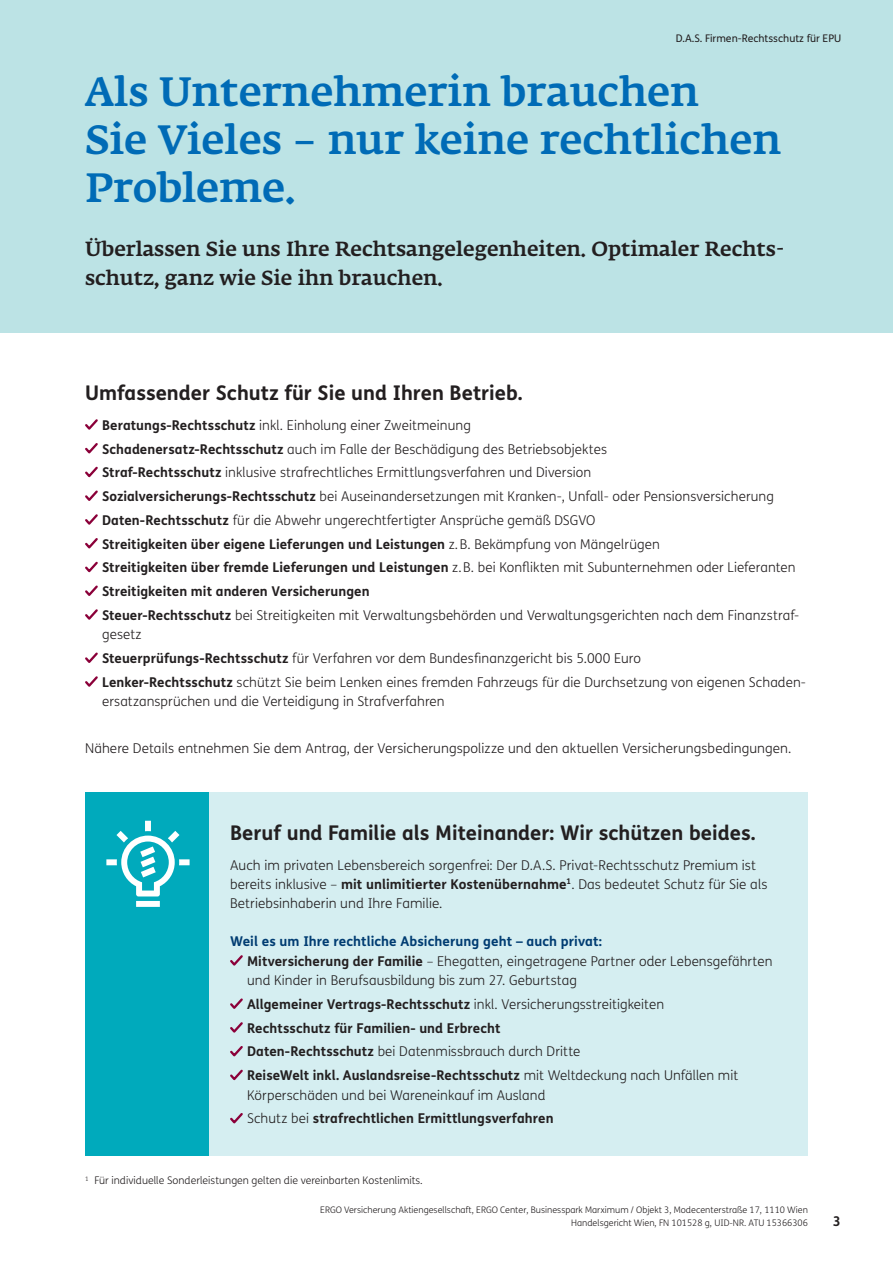
<style>
.page{position:relative;width:893px;height:1263px;background:#fff}
.page>*{position:absolute;margin:0;border:0;box-sizing:border-box;transform-origin:0 0}
.t1{font:500 40.5px/47.8px "Fedra Serif A Pro";color:#006bb6}
.Subline_Fedra_Medium_13_5pt{font:500 20.25px/28.7px "Fedra Serif A Pro";color:#231f20}
.Subline_FS_Me_Bold_13_5pt{font:700 20.25px "FS Me";color:#231f20}
.Aufzählung{font:300 13.5px/19.5px "FS Me";letter-spacing:.005em;color:#231f20}
.Aufzählung-2{font:700 13.5px "FS Me";letter-spacing:.005em;color:#231f20}
.t2{font:700 13.5px "FS Me";letter-spacing:.005em;color:#003c72}
.Page_number_right_FS_Me_Bold_9pt{font:700 13.5px "FS Me";color:#231f20}
.Footnote_FS_Me_Light_6pt{font:300 10.5px "FS Me";color:#231f20}
.Column_title_left_FS_Me_Regular_7pt{font:10.5px "FS Me";color:#231f20}
.Absatzformat_1{font:300 9px "FS Me";color:#231f20}
.s1{font-weight:700}
.s2{font-weight:300}
</style>
<div class="page">
<div style="left:85px;top:792px;width:723px;height:363px;background:#d5eef1"></div>
<div style="left:0;top:0;width:893px;height:333px;background:#bce3e5"></div>
<svg style="left:85px;top:419px;width:13px;height:11px"></svg>
<svg style="left:85px;top:443px;width:13px;height:11px"></svg>
<svg style="left:85px;top:466px;width:13px;height:12px"></svg>
<svg style="left:85px;top:490px;width:13px;height:11px"></svg>
<svg style="left:85px;top:514px;width:13px;height:11px"></svg>
<svg style="left:85px;top:538px;width:13px;height:11px"></svg>
<svg style="left:85px;top:561px;width:13px;height:12px"></svg>
<svg style="left:85px;top:585px;width:13px;height:11px"></svg>
<svg style="left:85px;top:609px;width:13px;height:11px"></svg>
<svg style="left:85px;top:652px;width:13px;height:11px"></svg>
<svg style="left:85px;top:676px;width:13px;height:11px"></svg>
<svg style="left:230px;top:955px;width:13px;height:11px"></svg>
<svg style="left:230px;top:998px;width:13px;height:11px"></svg>
<svg style="left:230px;top:1022px;width:13px;height:11px"></svg>
<svg style="left:230px;top:1046px;width:13px;height:11px"></svg>
<svg style="left:230px;top:1069px;width:13px;height:12px"></svg>
<svg style="left:230px;top:1113px;width:13px;height:11px"></svg>
<div style="left:85px;top:792px;width:124px;height:363px;background:#00aabc"></div>
<svg style="left:106px;top:821px;width:84px;height:86px"></svg>
<p class="Column_title_left_FS_Me_Regular_7pt" style="left:676px;top:31px;width:167px">D.A.S. Firmen-Rechtsschutz für EPU</p>
<p class="t1" style="left:85px;top:68px;width:615px">Als Unternehmerin brauchen</p>
<p class="t1" style="left:85px;top:116px;width:698px">Sie Vieles – nur keine rechtlichen<br>Probleme.</p>
<p class="Subline_Fedra_Medium_13_5pt" style="left:85px;top:235px;width:701px">Überlassen Sie uns Ihre Rechtsangelegenheiten. Optimaler Rechts&shy;schutz, ganz wie Sie ihn brauchen.</p>
<p class="Subline_FS_Me_Bold_13_5pt" style="left:85px;top:377px;width:439px">Umfassender Schutz für Sie und Ihren Betrieb.</p>
<p class="Aufzählung" style="left:102px;top:415px;width:370px"><span class="s1">Beratungs-Rechtsschutz</span> inkl. Einholung einer Zweitmeinung</p>
<p class="Aufzählung" style="left:102px;top:439px;width:507px"><span class="s1">Schadenersatz-Rechtsschutz</span> auch im Falle der Beschädigung des Betriebsobjektes</p>
<p class="Aufzählung" style="left:102px;top:462px;width:491px"><span class="s1">Straf-Rechtsschutz</span> inklusive strafrechtliches Ermittlungsverfahren und Diversion</p>
<p class="Aufzählung" style="left:102px;top:486px;width:673px"><span class="s1">Sozialversicherungs-Rechtsschutz</span> bei Auseinandersetzungen mit Kranken-, Unfall- oder Pensionsversicherung</p>
<p class="Aufzählung" style="left:102px;top:510px;width:495px"><span class="s1">Daten-Rechtsschutz</span> für die Abwehr ungerechtfertigter Ansprüche gemäß DSGVO</p>
<p class="Aufzählung-2" style="left:102px;top:533px;width:559px">Streitigkeiten über eigene Lieferungen und Leistungen <span class="s2">z.B. Bekämpfung von Mängelrügen</span></p>
<p class="Aufzählung" style="left:102px;top:557px;width:695px"><span class="s1">Streitigkeiten über fremde Lieferungen und Leistungen</span> z.B. bei Konflikten mit Subunternehmen oder Lieferanten</p>
<p class="Aufzählung-2" style="left:102px;top:581px;width:269px">Streitigkeiten mit anderen Versicherungen</p>
<p class="Aufzählung" style="left:102px;top:605px;width:699px"><span class="s1">Steuer-Rechtsschutz</span> bei Streitigkeiten mit Verwaltungsbehörden und Verwaltungsgerichten nach dem Finanzstraf&shy;gesetz</p>
<p class="Aufzählung" style="left:102px;top:648px;width:540px"><span class="s1">Steuerprüfungs-Rechtsschutz</span> für Verfahren vor dem Bundesfinanzgericht bis 5.000 Euro</p>
<p class="Aufzählung" style="left:102px;top:672px;width:705px"><span class="s1">Lenker-Rechtsschutz</span> schützt Sie beim Lenken eines fremden Fahrzeugs für die Durchsetzung von eigenen Schaden&shy;ersatzansprüchen und die Verteidigung in Strafverfahren</p>
<p class="Aufzählung" style="left:85px;top:738px;width:708px">Nähere Details entnehmen Sie dem Antrag, der Versicherungspolizze und den aktuellen Versicherungsbedingungen.</p>
<p class="Subline_FS_Me_Bold_13_5pt" style="left:230px;top:817px;width:527px">Beruf und Familie als Miteinander: Wir schützen beides.</p>
<p class="Aufzählung" style="left:230px;top:855px;width:539px">Auch im privaten Lebensbereich sorgenfrei: Der D.A.S. Privat-Rechtsschutz Premium ist bereits inklusive – <span class="s1">mit unlimitierter Kostenübernahme</span><sup>1</sup>. Das bedeutet Schutz für Sie als</p>
<p class="Aufzählung" style="left:230px;top:893px;width:214px">Betriebsinhaberin und Ihre Familie.</p>
<p class="t2" style="left:230px;top:931px;width:373px">Weil es um Ihre rechtliche Absicherung geht – auch privat:</p>
<p class="Aufzählung" style="left:247px;top:951px;width:527px"><span class="s1">Mitversicherung der Familie</span> – Ehegatten, eingetragene Partner oder Lebensgefährten und Kinder in Berufsausbildung bis zum 27. Geburtstag</p>
<p class="Aufzählung-2" style="left:247px;top:994px;width:419px">Allgemeiner Vertrags-Rechtsschutz <span class="s2">inkl. Versicherungsstreitigkeiten</span></p>
<p class="Aufzählung-2" style="left:247px;top:1017px;width:255px">Rechtsschutz für Familien- und Erbrecht</p>
<p class="Aufzählung" style="left:247px;top:1041px;width:335px"><span class="s1">Daten-Rechtsschutz</span> bei Datenmissbrauch durch Dritte</p>
<p class="Aufzählung" style="left:247px;top:1065px;width:493px"><span class="s1">ReiseWelt inkl. Auslandsreise-Rechtsschutz</span> mit Weltdeckung nach Unfällen mit<br>Körperschäden und bei Wareneinkauf im Ausland</p>
<p class="Aufzählung-2" style="left:247px;top:1108px;width:308px"><span class="s2">Schutz bei</span> strafrechtlichen Ermittlungsverfahren</p>
<p class="Footnote_FS_Me_Light_6pt" style="left:85px;top:1173px;width:339px"><sup>1</sup> Für individuelle Sonderleistungen gelten die vereinbarten Kostenlimits.</p>
<p class="Absatzformat_1" style="left:320px;top:1204px;width:489px">ERGO Versicherung Aktiengesellschaft, ERGO Center, Businesspark Marximum / Objekt 3, Modecenterstraße 17, 1110 Wien</p>
<p class="Absatzformat_1" style="left:571px;top:1217px;width:238px">Handelsgericht Wien, FN 101528 g, UID-NR. ATU 15366306</p>
<p class="Page_number_right_FS_Me_Bold_9pt" style="left:833px;top:1211px;width:9px">3</p>
</div>
